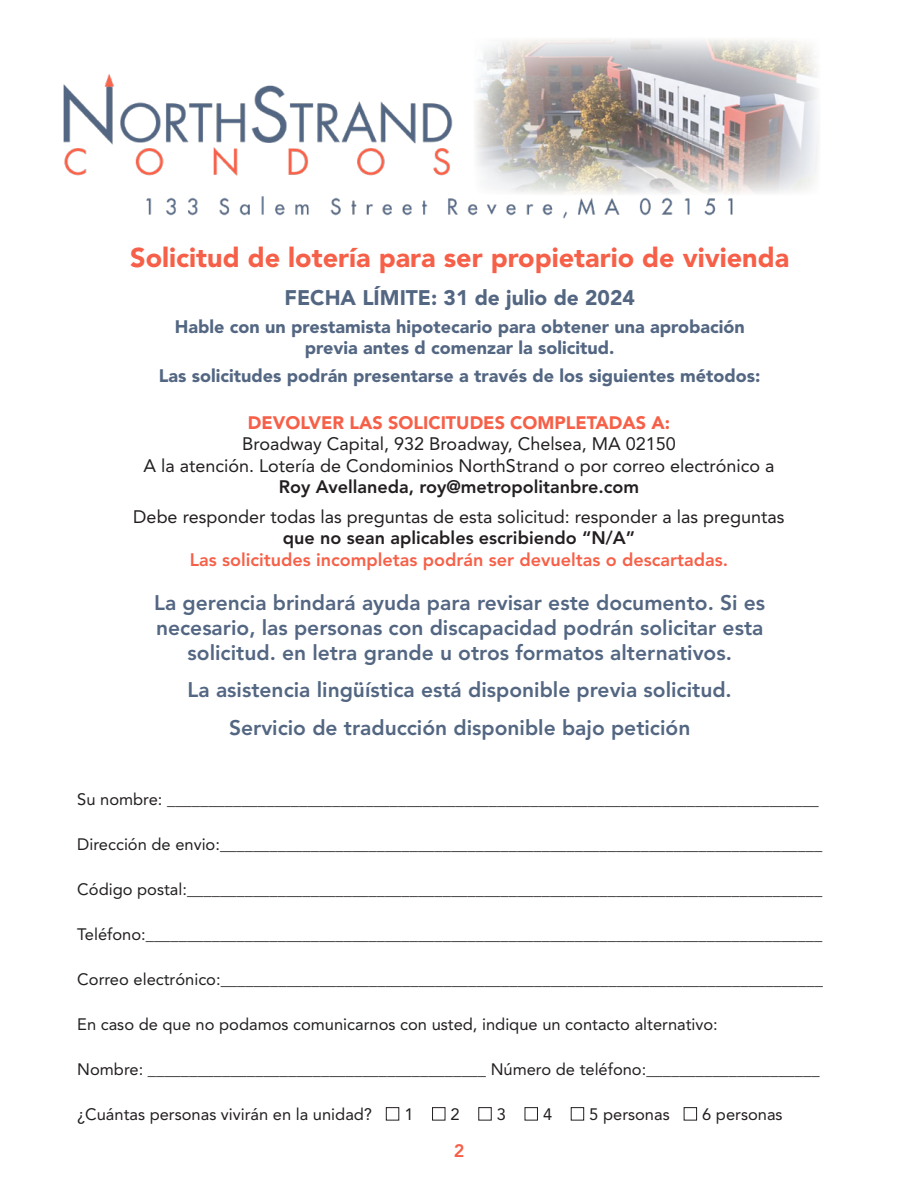
<style>
.page{position:relative;width:918px;height:1188px;background:#fff}
.page>*{position:absolute;margin:0;border:0;box-sizing:border-box;transform-origin:0 0}
.t1{font:900 27px "Avenir";color:#f66048}
.t2{font:800 21px/25.2px "Avenir";color:#536682;text-align:center}
.t3{font:900 21px "Avenir";color:#536682}
.t4{font:18px "Avenir";color:#231f20}
.t5{font:900 18px/21.6px "Avenir";color:#536682;text-align:center}
.t6{font:800 18px "Avenir";color:#231f20}
.t7{font:800 18px "Avenir";color:#f66048}
.t8{font:900 18px "Avenir";color:#f66048}
.t9{font:16.5px "Avenir";color:#231f20}
</style>
<div class="page">
<img style="left:476px;top:39px;width:342px;height:154px">
<img style="left:63px;top:74px;width:390px;height:102px">
<img style="left:146px;top:182px;width:610px;height:37px">
<p class="t1" style="left:130px;top:241px;width:661px">Solicitud de lotería para ser propietario de vivienda</p>
<p class="t3" style="left:285px;top:285px;width:352px">FECHA LÍMITE: 31 de julio de 2024</p>
<p class="t5" style="left:175px;top:316px;width:571px">Hable con un prestamista hipotecario para obtener una aprobación previa antes d comenzar la solicitud.</p>
<p class="t5" style="left:159px;top:365px;width:603px">Las solicitudes podrán presentarse a través de los siguientes métodos:</p>
<p class="t8" style="left:248px;top:411px;width:424px">DEVOLVER LAS SOLICITUDES COMPLETADAS A:</p>
<p class="t4" style="left:242px;top:434px;width:435px">Broadway Capital, 932 Broadway, Chelsea, MA 02150</p>
<p class="t4" style="left:143px;top:455px;width:633px">A la atención. Lotería de Condominios NorthStrand o por correo electrónico a</p>
<p class="t6" style="left:279px;top:477px;width:362px">Roy Avellaneda, roy@metropolitanbre.com</p>
<p class="t4" style="left:133px;top:506px;width:653px">Debe responder todas las preguntas de esta solicitud: responder a las preguntas</p>
<p class="t6" style="left:283px;top:527px;width:354px">que no sean aplicables escribiendo “N/A”</p>
<p class="t7" style="left:190px;top:549px;width:540px">Las solicitudes incompletas podrán ser devueltas o descartadas.</p>
<p class="t2" style="left:154px;top:590px;width:612px">La gerencia brindará ayuda para revisar este documento. Si es</p>
<p class="t2" style="left:156px;top:615px;width:609px">necesario, las personas con discapacidad podrán solicitar esta solicitud. en letra grande u otros formatos alternativos.</p>
<p class="t2" style="left:188px;top:678px;width:546px">La asistencia lingüística está disponible previa solicitud.</p>
<p class="t2" style="left:229px;top:715px;width:463px">Servicio de traducción disponible bajo petición</p>
<p class="t9" style="left:77px;top:790px;width:743px">Su nombre: _______________________________________________________________________________</p>
<p class="t9" style="left:77px;top:835px;width:747px">Dirección de envio:_________________________________________________________________________</p>
<p class="t9" style="left:77px;top:880px;width:747px">Código postal:_____________________________________________________________________________</p>
<p class="t9" style="left:77px;top:925px;width:747px">Teléfono:__________________________________________________________________________________</p>
<p class="t9" style="left:77px;top:970px;width:747px">Correo electrónico:_________________________________________________________________________</p>
<p class="t9" style="left:77px;top:1015px;width:642px">En caso de que no podamos comunicarnos con usted, indique un contacto alternativo:</p>
<p class="t9" style="left:77px;top:1060px;width:744px">Nombre: _________________________________________ Número de teléfono:_____________________</p>
<p class="t9" style="left:77px;top:1105px;width:707px">¿Cuántas personas vivirán en la unidad? ■ 1 ■ 2 ■ 3 ■ 4 ■ 5 personas ■ 6 personas</p>
<p class="t7" style="left:454px;top:1140px;width:12px">2</p>
</div>
